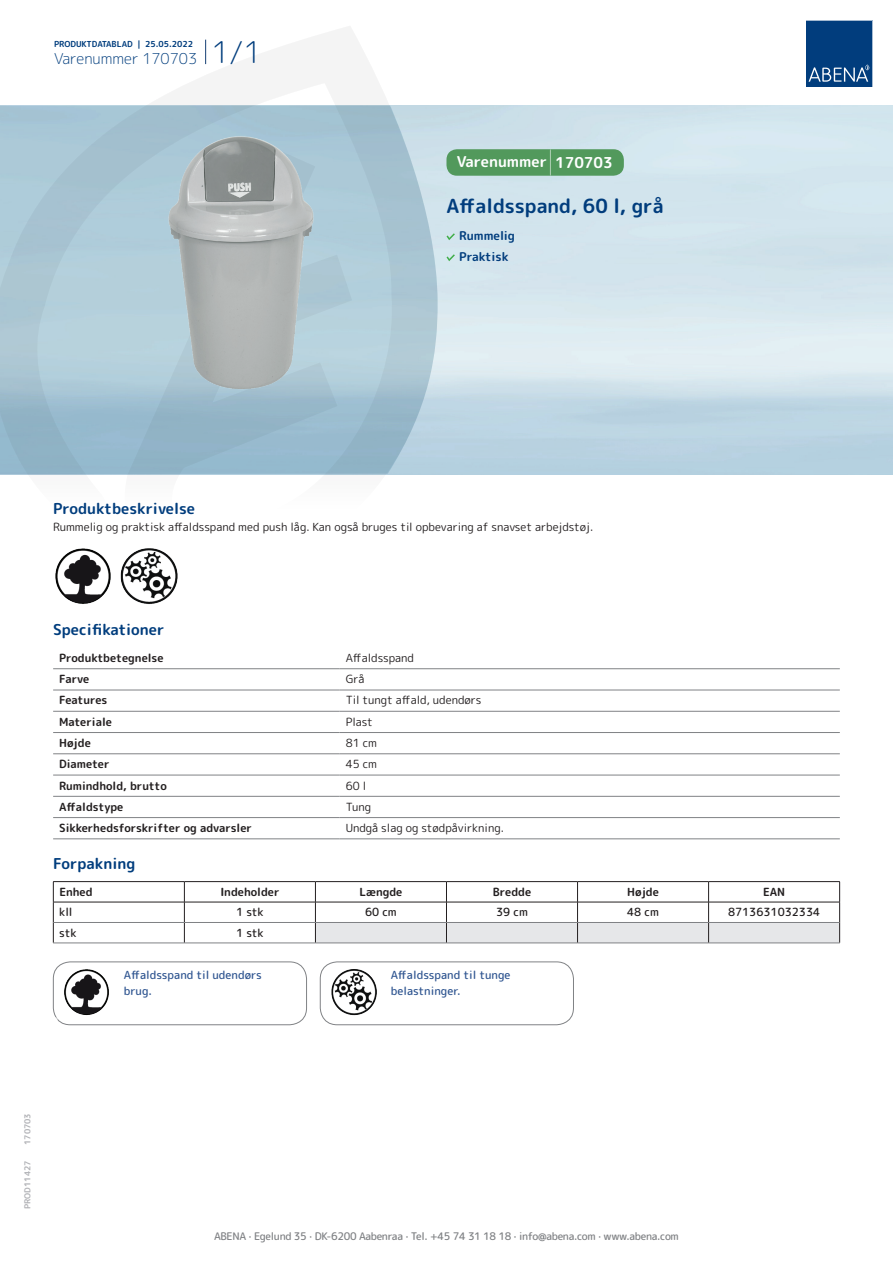
<style>
.page{position:relative;width:893px;height:1263px;background:#fff}
.page>*{position:absolute;margin:0;border:0;box-sizing:border-box;transform-origin:0 0}
.t1{font:700 19.5px "Rounded Mplus 1 c";color:#013d7d}
.t2{font:700 15px "Rounded Mplus 1 c";color:#013d7d}
.t3{font:300 15px "Rounded Mplus 1 c";color:#013d7d}
.t4{font:700 15px "Rounded Mplus 1 c";color:#fff}
.t5{font:700 12px/21px "Rounded Mplus 1 c";color:#013d7d}
.t6{font:11.25px "Rounded Mplus 1 c";color:#231f20}
.t7{font:700 11.25px "Rounded Mplus 1 c";color:#231f20}
.t8{font:500 11.25px/16.5px "Rounded Mplus 1 c";color:#305691}
.t9{font:500 11.25px "Rounded Mplus 1 c";color:#231f20}
.t10{font:500 10.5px "Rounded Mplus 1 c";letter-spacing:-.03em;color:#808285}
.t11{font:700 10.5px "Rounded Mplus 1 c";color:#fff}
.t12{font:700 8.25px "Rounded Mplus 1 c";color:#013d7d}
.t13{font:700 8.25px "Rounded Mplus 1 c";color:#b2b3b7}
.s1{font-size:30px}
.s2{font-size:25.5px}
</style>
<div class="page">
<svg style="left:0;top:26px;width:439px;height:449px"></svg>
<svg style="left:0;top:106px;width:438px;height:368px;background:#a7c4d3"></svg>
<svg style="left:205px;top:40px;width:1px;height:24px"></svg>
<svg style="left:806px;top:20px;width:67px;height:67px;background:#144b86"></svg>
<img style="left:154px;top:127px;width:170px;height:275px">
<img style="left:55px;top:548px;width:56px;height:56px">
<img style="left:120px;top:548px;width:58px;height:56px">
<hr style="left:53px;top:668px;width:287px;height:1px;background:#808285">
<hr style="left:340px;top:668px;width:500px;height:1px;background:#808285">
<hr style="left:53px;top:690px;width:287px;height:1px;background:#808285">
<hr style="left:340px;top:690px;width:500px;height:1px;background:#808285">
<hr style="left:53px;top:711px;width:287px;height:1px;background:#808285">
<hr style="left:340px;top:711px;width:500px;height:1px;background:#808285">
<hr style="left:53px;top:732px;width:287px;height:1px;background:#808285">
<hr style="left:340px;top:732px;width:500px;height:1px;background:#808285">
<hr style="left:53px;top:753px;width:287px;height:1px;background:#808285">
<hr style="left:340px;top:753px;width:500px;height:1px;background:#808285">
<hr style="left:53px;top:775px;width:287px;height:1px;background:#808285">
<hr style="left:340px;top:775px;width:500px;height:1px;background:#808285">
<hr style="left:53px;top:796px;width:287px;height:1px;background:#808285">
<hr style="left:340px;top:796px;width:500px;height:1px;background:#808285">
<hr style="left:53px;top:817px;width:287px;height:1px;background:#808285">
<hr style="left:340px;top:817px;width:500px;height:1px;background:#808285">
<hr style="left:53px;top:838px;width:287px;height:1px;background:#808285">
<hr style="left:340px;top:838px;width:500px;height:1px;background:#808285">
<hr style="left:53px;top:881px;width:131px;height:1px;background:#231f20">
<hr style="left:184px;top:881px;width:131px;height:1px;background:#231f20">
<hr style="left:315px;top:881px;width:131px;height:1px;background:#231f20">
<hr style="left:446px;top:881px;width:131px;height:1px;background:#231f20">
<hr style="left:577px;top:881px;width:132px;height:1px;background:#231f20">
<hr style="left:709px;top:881px;width:131px;height:1px;background:#231f20">
<hr style="left:53px;top:902px;width:131px;height:1px;background:#231f20">
<hr style="left:184px;top:902px;width:131px;height:1px;background:#231f20">
<svg style="left:53px;top:882px;width:1px;height:61px"></svg>
<svg style="left:184px;top:882px;width:1px;height:61px"></svg>
<svg style="left:315px;top:882px;width:525px;height:61px"></svg>
<hr style="left:54px;top:922px;width:130px;height:1px;background:#808285">
<hr style="left:184px;top:922px;width:131px;height:1px;background:#808285">
<hr style="left:315px;top:922px;width:131px;height:1px;background:#808285">
<hr style="left:446px;top:922px;width:131px;height:1px;background:#808285">
<hr style="left:577px;top:922px;width:132px;height:1px;background:#808285">
<hr style="left:709px;top:922px;width:130px;height:1px;background:#808285">
<hr style="left:53px;top:943px;width:131px;height:1px;background:#808285">
<hr style="left:184px;top:943px;width:131px;height:1px;background:#808285">
<hr style="left:315px;top:943px;width:131px;height:1px;background:#808285">
<hr style="left:446px;top:943px;width:131px;height:1px;background:#808285">
<hr style="left:577px;top:943px;width:132px;height:1px;background:#808285">
<hr style="left:709px;top:943px;width:131px;height:1px;background:#808285">
<img style="left:64px;top:969px;width:45px;height:46px">
<div style="left:53px;top:962px;width:254px;height:63px;border:1px solid #808285;border-radius:17px"></div>
<img style="left:331px;top:969px;width:46px;height:46px">
<div style="left:320px;top:962px;width:254px;height:63px;border:1px solid #808285;border-radius:17px"></div>
<svg style="left:446px;top:233px;width:9px;height:7px"></svg>
<svg style="left:446px;top:254px;width:9px;height:7px"></svg>
<div style="left:446px;top:149px;width:178px;height:27px;background:#52995c;border-radius:10px"></div>
<p class="t12" style="left:54px;top:38px;width:141px">PRODUKTDATABLAD | 25.05.2022</p>
<h2 class="t3" style="left:54px;top:48px;width:209px">Varenummer 170703 <span class="s1">1/1</span></h2>
<h2 class="t4" style="left:457px;top:151px;width:157px">Varenummer <span class="s2">|</span> 170703</h2>
<h1 class="t1" style="left:446px;top:192px;width:219px">Affaldsspand, 60 l, grå</h1>
<p class="t5" style="left:459px;top:225px;width:57px">Rummelig<br>Praktisk</p>
<h2 class="t2" style="left:53px;top:498px;width:143px">Produktbeskrivelse</h2>
<p class="t6" style="left:53px;top:518px;width:542px">Rummelig og praktisk affaldsspand med push låg. Kan også bruges til opbevaring af snavset arbejdstøj.</p>
<h2 class="t2" style="left:53px;top:619px;width:113px">Specifikationer</h2>
<p class="t7" style="left:59px;top:650px;width:106px">Produktbetegnelse</p>
<p class="t6" style="left:346px;top:650px;width:70px">Affaldsspand</p>
<p class="t7" style="left:59px;top:671px;width:32px">Farve</p>
<p class="t6" style="left:346px;top:671px;width:20px">Grå</p>
<p class="t7" style="left:59px;top:692px;width:50px">Features</p>
<p class="t6" style="left:346px;top:692px;width:137px">Til tungt affald, udendørs</p>
<p class="t7" style="left:59px;top:714px;width:54px">Materiale</p>
<p class="t6" style="left:346px;top:714px;width:29px">Plast</p>
<p class="t7" style="left:59px;top:735px;width:33px">Højde</p>
<p class="t6" style="left:346px;top:735px;width:33px">81 cm</p>
<p class="t7" style="left:59px;top:756px;width:52px">Diameter</p>
<p class="t6" style="left:346px;top:756px;width:33px">45 cm</p>
<p class="t7" style="left:59px;top:777px;width:109px">Rumindhold, brutto</p>
<p class="t6" style="left:346px;top:777px;width:22px">60 l</p>
<p class="t7" style="left:59px;top:799px;width:66px">Affaldstype</p>
<p class="t6" style="left:346px;top:799px;width:27px">Tung</p>
<p class="t7" style="left:59px;top:820px;width:194px">Sikkerhedsforskrifter og advarsler</p>
<p class="t6" style="left:346px;top:820px;width:160px">Undgå slag og stødpåvirkning.</p>
<h2 class="t2" style="left:53px;top:853px;width:84px">Forpakning</h2>
<p class="t7" style="left:59px;top:884px;width:35px">Enhed</p>
<p class="t7" style="left:220px;top:884px;width:61px">Indeholder</p>
<p class="t7" style="left:359px;top:884px;width:44px">Længde</p>
<p class="t7" style="left:493px;top:884px;width:40px">Bredde</p>
<p class="t7" style="left:627px;top:884px;width:33px">Højde</p>
<p class="t7" style="left:763px;top:884px;width:24px">EAN</p>
<p class="t9" style="left:59px;top:904px;width:15px">kll</p>
<p class="t9" style="left:236px;top:904px;width:29px">1 stk</p>
<p class="t9" style="left:365px;top:904px;width:33px">60 cm</p>
<p class="t9" style="left:496px;top:904px;width:33px">39 cm</p>
<p class="t9" style="left:627px;top:904px;width:33px">48 cm</p>
<p class="t9" style="left:728px;top:904px;width:94px">8713631032334</p>
<p class="t9" style="left:59px;top:925px;width:19px">stk</p>
<p class="t9" style="left:236px;top:925px;width:29px">1 stk</p>
<p class="t8" style="left:124px;top:966px;width:139px">Affaldsspand til udendørs brug.</p>
<p class="t8" style="left:391px;top:966px;width:121px">Affaldsspand til tunge belastninger.</p>
<p class="t11" style="left:53px;top:1014px;width:7px">*</p>
<p class="t13" style="left:22px;top:1145px;width:33px;rotate:-90deg">170703</p>
<p class="t13" style="left:22px;top:1209px;width:50px;rotate:-90deg">PROD11427</p>
<p class="t10" style="left:214px;top:1229px;width:466px">ABENA · Egelund 35 · DK-6200 Aabenraa · Tel. +45 74 31 18 18 · info@abena.com · www.abena.com</p>
</div>
